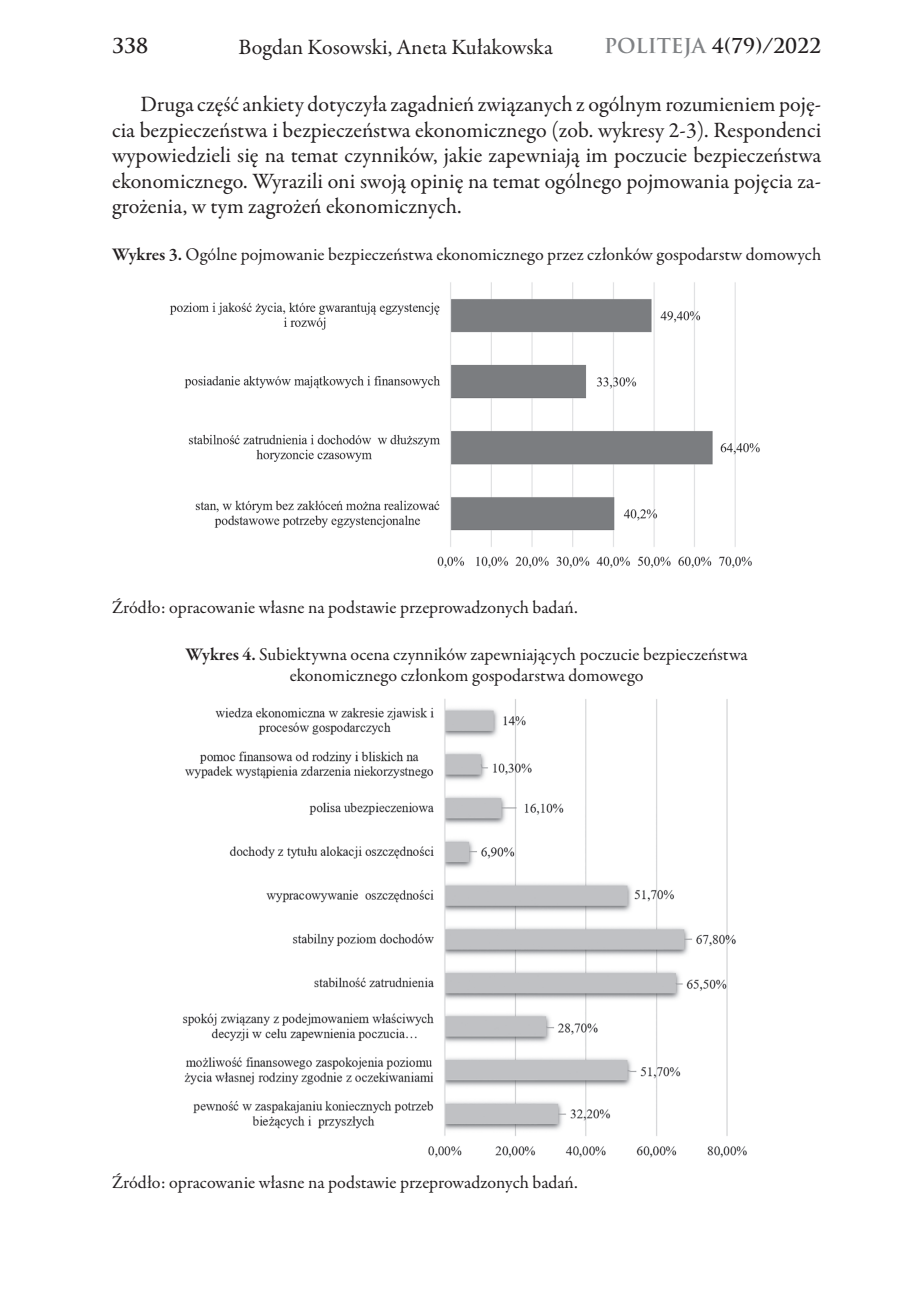
<style>
.page{position:relative;width:908px;height:1303px;background:#fff}
.page>*{position:absolute;margin:0;border:0;box-sizing:border-box;transform-origin:0 0}
.t1{font:22px/25.6px "Garamond Premr Pro";color:#231f20;text-align:justify}
.t2{font:700 20px "Trajan Pro";color:#231f20}
.t3{font:18px/20.8px "Garamond Premr Pro";color:#231f20;text-align:center}
.s1{color:#808285}
.s2{font-weight:600}
</style>
<div class="page">
<img style="left:169px;top:282px;width:591px;height:286px">
<img style="left:183px;top:699px;width:564px;height:459px">
<p class="t2" style="left:112px;top:34px;width:37px">338</p>
<p class="t1" style="left:238px;top:35px;width:315px">Bogdan Kosowski, Aneta Kułakowska</p>
<p class="t2" style="left:604px;top:34px;width:218px"><span class="s1">POLITEJA</span> 4(79)/2022</p>
<p class="t1" style="left:112px;top:92px;width:710px;text-indent:28px">Druga część ankiety dotyczyła zagadnień związanych z ogólnym rozumieniem poję&shy;cia bezpieczeństwa i bezpieczeństwa ekonomicznego (zob. wykresy 2-3). Respondenci wypowiedzieli się na temat czynników, jakie zapewniają im poczucie bezpieczeństwa ekonomicznego. Wyrazili oni swoją opinię na temat ogólnego pojmowania pojęcia za&shy;grożenia, w tym zagrożeń ekonomicznych.</p>
<p class="t3" style="left:112px;top:244px;width:710px"><span class="s2">Wykres 3.</span> Ogólne pojmowanie bezpieczeństwa ekonomicznego przez członków gospodarstw domowych</p>
<p class="t3" style="left:112px;top:598px;width:467px">Źródło: opracowanie własne na podstawie przeprowadzonych badań.</p>
<p class="t3" style="left:185px;top:644px;width:563px"><span class="s2">Wykres 4.</span> Subiektywna ocena czynników zapewniających poczucie bezpieczeństwa ekonomicznego członkom gospodarstwa domowego</p>
<p class="t3" style="left:112px;top:1172px;width:467px">Źródło: opracowanie własne na podstawie przeprowadzonych badań.</p>
</div>
